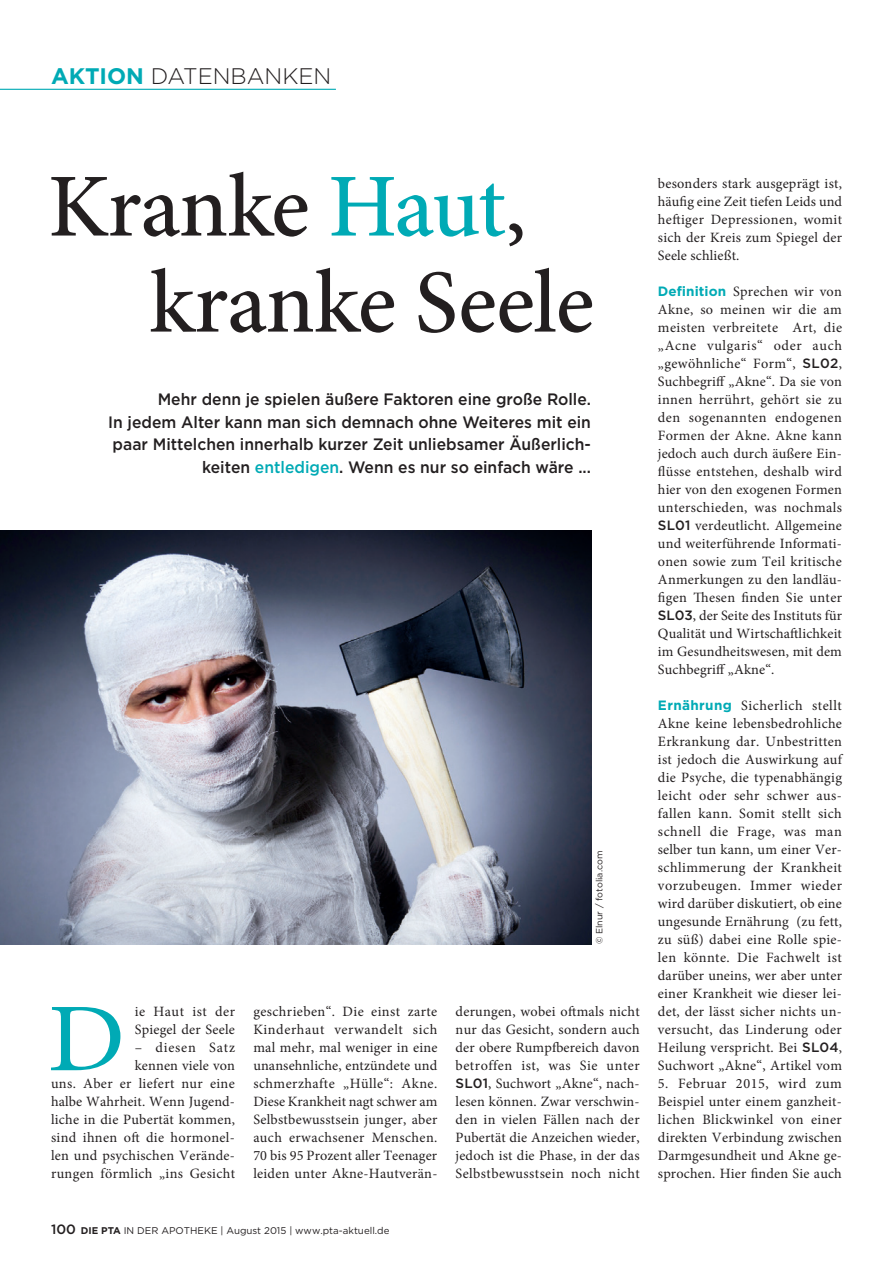
<style>
.page{position:relative;width:893px;height:1263px;background:#fff}
.page>*{position:absolute;margin:0;border:0;box-sizing:border-box;transform-origin:0 0}
.t1{font:97.2px "Minion Pro";color:#00aab5;scale:1.09 1}
.t2{font:500 90px/96px "Minion Pro";letter-spacing:-.015em;color:#231f20}
.t3{font:300 22.5px "Gotham";color:#231f20}
.t4{font:500 16.5px/22.5px "Gotham";color:#231f20;text-align:right;scale:.95 1}
.t5{font:14.25px/18px "Minion Pro";letter-spacing:.015em;color:#231f20;text-align:justify}
.t6{font:9.75px "Gotham";color:#231f20}
.t7{font:9px "Gotham";color:#231f20}
.s1{font-weight:700;color:#00aab5}
.s2{color:#00aab5}
.s3{font-family:"Gotham";font-weight:500;font-size:13.5px}
.s4{font-weight:500;font-size:13.5px}
.s5{font-weight:700}
.s6{font-family:"Gotham";font-weight:700;font-size:13.5px;color:#00aab5}
</style>
<div class="page">
<img style="left:0;top:530px;width:591px;height:414px">
<hr style="left:0;top:89px;width:336px;height:1px;background:#00aab5">
<h3 class="t3" style="left:51px;top:62px;width:282px"><span class="s1">AKTION</span> DATENBANKEN</h3>
<h2 class="t2" style="left:150px;top:159px;width:446px;text-indent:-102px">Kranke <span class="s2">Haut</span>, kranke Seele</h2>
<p class="t4" style="left:108px;top:388px;width:510px">Mehr denn je spielen äußere Faktoren eine große Rolle.<br>In jedem Alter kann man sich demnach ohne Weiteres mit ein paar Mittelchen innerhalb kurzer Zeit unliebsamer Äußerlich&shy;keiten <span class="s2">entledigen</span>. Wenn es nur so einfach wäre ...</p>
<p class="t7" style="left:593px;top:944px;width:95px;rotate:-90deg">© Elnur / fotolia.com</p>
<h1 class="t1" style="left:48px;top:974px;width:73px">D</h1>
<p class="t5" style="left:135px;top:1003px;width:102px">ie Haut ist der<br>Spiegel der Seele</p>
<p class="t5" style="left:51px;top:1039px;width:186px;text-align:right">– diesen Satz<br>kennen viele von<br>uns. Aber er liefert nur eine halbe Wahrheit. Wenn Jugend&shy;liche in die Pubertät kommen, sind ihnen oft die hormonel&shy;len und psychischen Verände&shy;rungen förmlich „ins Gesicht</p>
<p class="t5" style="left:253px;top:1003px;width:186px">geschrieben“. Die einst zarte Kinderhaut verwandelt sich mal mehr, mal weniger in eine unansehnliche, entzündete und schmerzhafte „Hülle“: Akne.<br>Diese Krankheit nagt schwer am Selbstbewusstsein junger, aber auch erwachsener Menschen.<br>70 bis 95 Prozent aller Teenager leiden unter Akne-Hautverän-</p>
<p class="t5" style="left:456px;top:1003px;width:186px">derungen, wobei oftmals nicht nur das Gesicht, sondern auch der obere Rumpfbereich davon betroffen ist, was Sie unter <span class="s3">SL01</span>, Suchwort „Akne“, nach&shy;lesen können. Zwar verschwin&shy;den in vielen Fällen nach der Pubertät die Anzeichen wieder, jedoch ist die Phase, in der das Selbstbewusstsein noch nicht</p>
<p class="t6" style="left:51px;top:1224px;width:340px"><span class="s4">100</span> <span class="s5">DIE PTA</span> IN DER APOTHEKE | August 2015 | www.pta-aktuell.de</p>
<p class="t5" style="left:658px;top:175px;width:186px">besonders stark ausgeprägt ist, häufig eine Zeit tiefen Leids und heftiger Depressionen, womit sich der Kreis zum Spiegel der Seele schließt.</p>
<p class="t5" style="left:658px;top:283px;width:186px"><span class="s6">Definition</span> Sprechen wir von Akne, so meinen wir die am meisten verbreitete Art, die „Acne vulgaris“ oder auch „gewöhnliche“ Form“, <span class="s3">SL02</span>, Suchbegriff „Akne“. Da sie von innen herrührt, gehört sie zu den sogenannten endogenen Formen der Akne. Akne kann jedoch auch durch äußere Ein&shy;flüsse entstehen, deshalb wird hier von den exogenen Formen unterschieden, was nochmals <span class="s3">SL01</span> verdeutlicht. Allgemeine und weiterführende Informati&shy;onen sowie zum Teil kritische Anmerkungen zu den landläu&shy;figen Thesen finden Sie unter <span class="s3">SL03</span>, der Seite des Instituts für Qualität und Wirtschaftlichkeit im Gesundheitswesen, mit dem Suchbegriff „Akne“.</p>
<p class="t5" style="left:658px;top:697px;width:186px"><span class="s6">Ernährung</span> Sicherlich stellt Akne keine lebensbedrohliche Erkrankung dar. Unbestritten ist jedoch die Auswirkung auf die Psyche, die typenabhängig leicht oder sehr schwer aus&shy;fallen kann. Somit stellt sich schnell die Frage, was man selber tun kann, um einer Ver&shy;schlimmerung der Krankheit vorzubeugen. Immer wieder wird darüber diskutiert, ob eine ungesunde Ernährung (zu fett, zu süß) dabei eine Rolle spie&shy;len könnte. Die Fachwelt ist darüber uneins, wer aber unter einer Krankheit wie dieser lei&shy;det, der lässt sicher nichts un&shy;versucht, das Linderung oder Heilung verspricht. Bei <span class="s3">SL04</span>, Suchwort „Akne“, Artikel vom</p>
<p class="t5" style="left:658px;top:1075px;width:186px">5. Februar 2015, wird zum Beispiel unter einem ganzheit&shy;lichen Blickwinkel von einer direkten Verbindung zwischen Darmgesundheit und Akne ge&shy;sprochen. Hier finden Sie auch</p>
</div>
